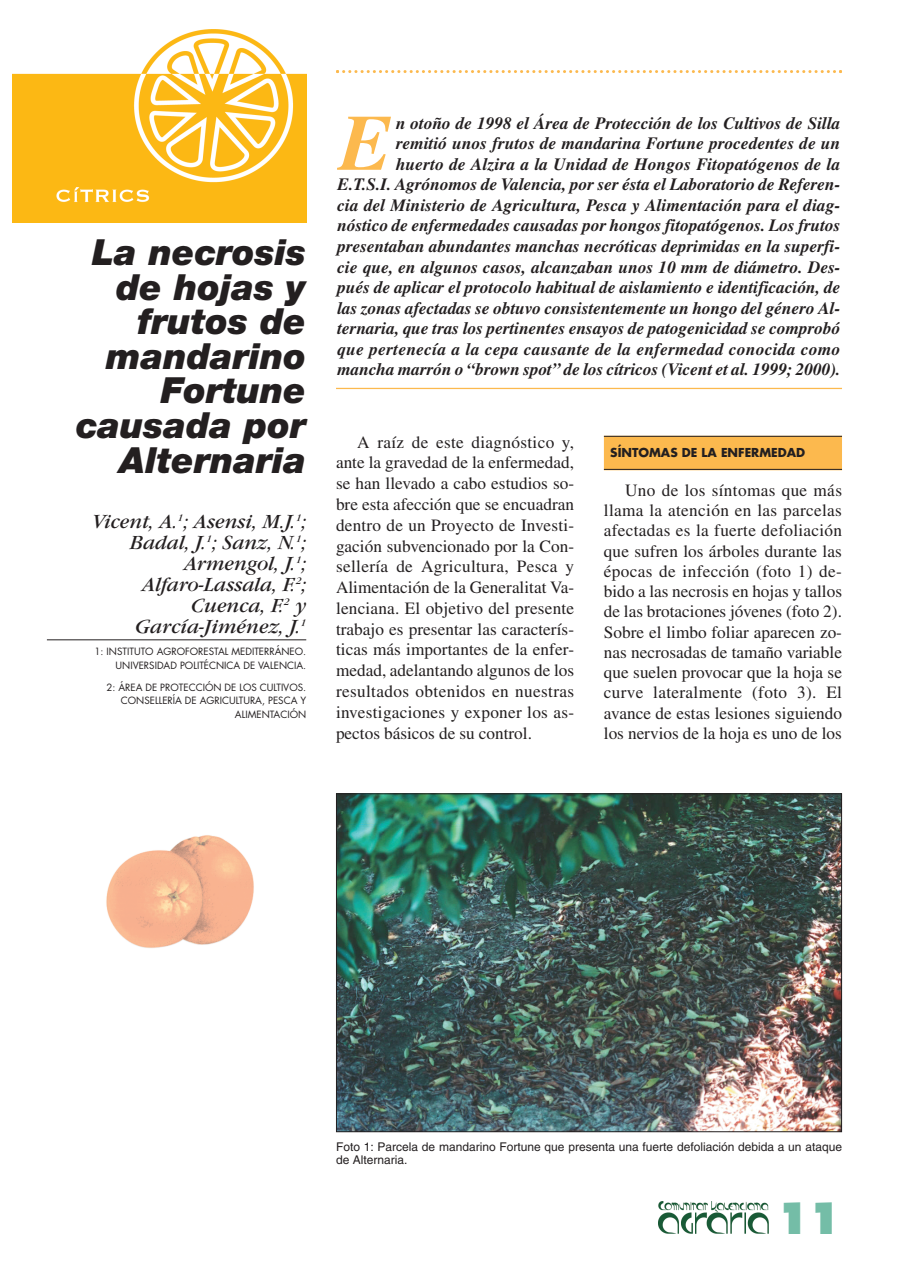
<style>
.page{position:relative;width:909px;height:1280px;background:#fff}
.page>*{position:absolute;margin:0;border:0;box-sizing:border-box;transform-origin:0 0}
.t1{font:italic 700 79.35px "Times";color:#fcb94e}
.t2{font:800 42px "Futura";color:#74bda7}
.t3{font:italic 900 36px/34.5px "Helvetica Neue";color:#231f20;text-align:right}
.t4{font:italic 21px/21px "Garamond";color:#231f20;text-align:right}
.t5{font:17.25px/20.7px "Times";color:#231f20;text-align:justify}
.t6{font:italic 700 17.25px/20.5px "Times";color:#231f20;text-align:right}
.t7{font:12px/13.5px "Helvetica";color:#231f20}
.t8{font:700 12px "Futura";color:#231f20}
.t9{font:9.75px/13.5px "Futura";color:#231f20;text-align:right}
</style>
<div class="page">
<img style="left:659px;top:1201px;width:110px;height:32px">
<svg style="left:336px;top:70px;width:506px;height:3px"></svg>
<hr style="left:47px;top:639px;width:259px;height:1px;background:#231f20">
<div style="left:604px;top:436px;width:238px;height:34px;background:#fcb94e"></div>
<hr style="left:604px;top:436px;width:238px;height:1px;background:#231f20">
<hr style="left:604px;top:469px;width:238px;height:1px;background:#231f20">
<img style="left:13px;top:29px;width:293px;height:193px">
<hr style="left:336px;top:388px;width:506px;height:1px;background:#fcb94e">
<img style="left:106px;top:835px;width:148px;height:113px">
<img style="left:338px;top:795px;width:502px;height:335px">
<h3 class="t3" style="left:76px;top:238px;width:232px">La necrosis de hojas y frutos de mandarino<br>Fortune causada por<br>Alternaria</h3>
<p class="t4" style="left:92px;top:513px;width:216px">Vicent, A.<sup>1</sup>; Asensi, M.J.<sup>1</sup>;<br>Badal, J.<sup>1</sup>; Sanz, N.<sup>1</sup>;<br>Armengol, J.<sup>1</sup>;<br>Alfaro-Lassala, F.<sup>2</sup>;<br>Cuenca, F.<sup>2</sup> y<br>García-Jiménez, J.<sup>1</sup></p>
<p class="t9" style="left:95px;top:645px;width:213px">1: INSTITUTO AGROFORESTAL MEDITERRÁNEO.<br>UNIVERSIDAD POLITÉCNICA DE VALENCIA.</p>
<p class="t9" style="left:106px;top:681px;width:201px">2: ÁREA DE PROTECCIÓN DE LOS CULTIVOS.<br>CONSELLERÍA DE AGRICULTURA, PESCA Y<br>ALIMENTACIÓN</p>
<p class="t6" style="left:338px;top:114px;width:505px">n otoño de 1998 el Área de Protección de los Cultivos de Silla<br>remitió unos frutos de mandarina Fortune procedentes de un<br>huerto de Alzira a la Unidad de Hongos Fitopatógenos de la<br>E.T.S.I. Agrónomos de Valencia, por ser ésta el Laboratorio de Referen&shy;cia del Ministerio de Agricultura, Pesca y Alimentación para el diag&shy;nóstico de enfermedades causadas por hongos fitopatógenos. Los frutos presentaban abundantes manchas necróticas deprimidas en la superfi&shy;cie que, en algunos casos, alcanzaban unos 10 mm de diámetro. Des&shy;pués de aplicar el protocolo habitual de aislamiento e identificación, de las zonas afectadas se obtuvo consistentemente un hongo del género Al&shy;ternaria, que tras los pertinentes ensayos de patogenicidad se comprobó que pertenecía a la cepa causante de la enfermedad conocida como mancha marrón o “brown spot” de los cítricos (Vicent et al. 1999; 2000).</p>
<h1 class="t1" style="left:339px;top:114px;width:54px">E</h1>
<p class="t5" style="left:336px;top:433px;width:240px;text-indent:21px">A raíz de este diagnóstico y, ante la gravedad de la enfermedad, se han llevado a cabo estudios so&shy;bre esta afección que se encuadran dentro de un Proyecto de Investi&shy;gación subvencionado por la Con&shy;sellería de Agricultura, Pesca y Alimentación de la Generalitat Va&shy;lenciana. El objetivo del presente trabajo es presentar las caracterís&shy;ticas más importantes de la enfer&shy;medad, adelantando algunos de los resultados obtenidos en nuestras investigaciones y exponer los as&shy;pectos básicos de su control.</p>
<p class="t8" style="left:610px;top:447px;width:196px">SÍNTOMAS DE LA ENFERMEDAD</p>
<p class="t5" style="left:604px;top:481px;width:240px;line-height:20.2px;text-indent:21px">Uno de los síntomas que más llama la atención en las parcelas afectadas es la fuerte defoliación que sufren los árboles durante las épocas de infección (foto 1) de&shy;bido a las necrosis en hojas y tallos de las brotaciones jóvenes (foto 2).<br>Sobre el limbo foliar aparecen zo&shy;nas necrosadas de tamaño variable que suelen provocar que la hoja se curve lateralmente (foto 3). El avance de estas lesiones siguiendo los nervios de la hoja es uno de los</p>
<p class="t7" style="left:336px;top:1141px;width:508px">Foto 1: Parcela de mandarino Fortune que presenta una fuerte defoliación debida a un ataque de Alternaria.</p>
<h2 class="t2" style="left:776px;top:1199px;width:68px">11</h2>
</div>
